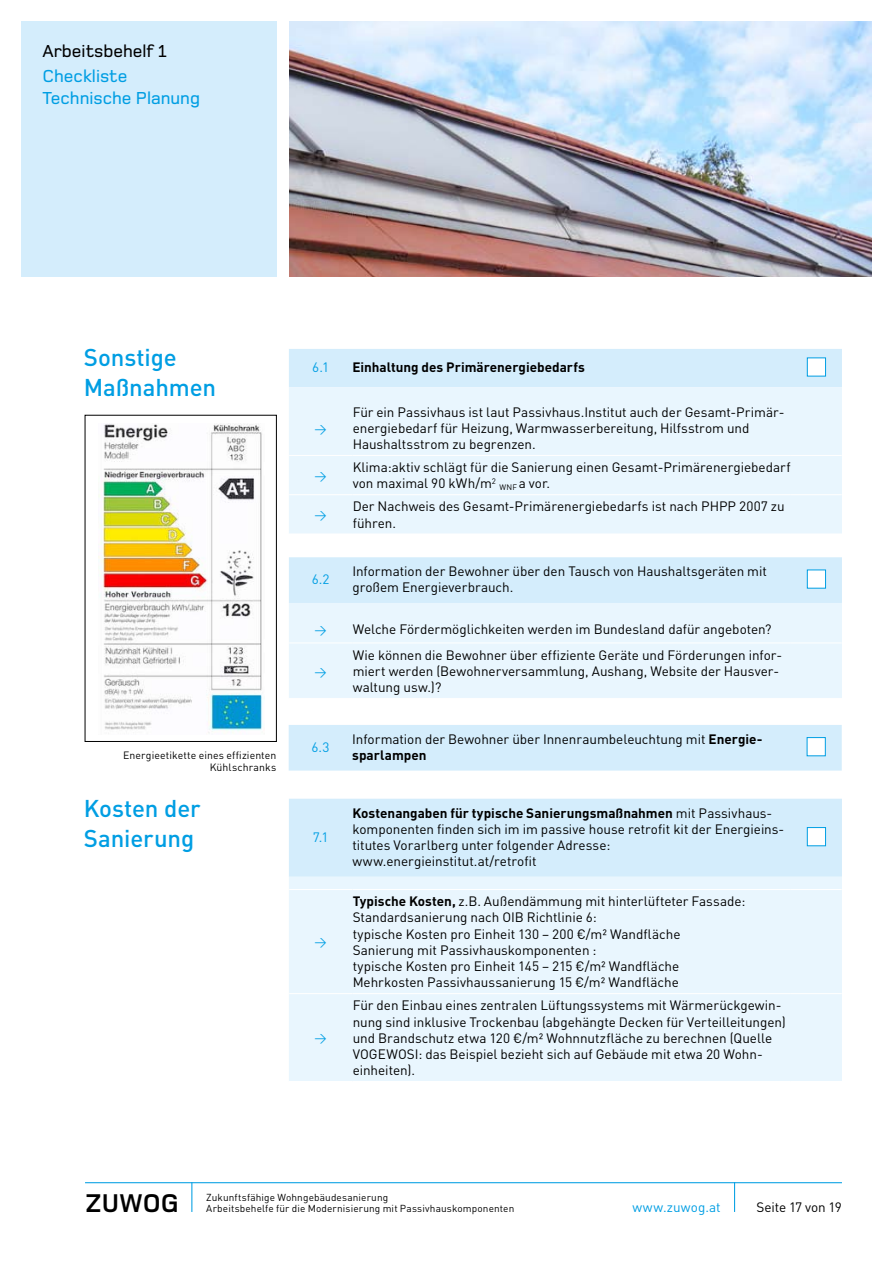
<style>
.page{position:relative;width:893px;height:1263px;background:#fff}
.page>*{position:absolute;margin:0;border:0;box-sizing:border-box;transform-origin:0 0}
.t1{font:700 26.55px "Foundry Monoline";color:#000}
.t2{font:500 24px/30px "DIN Pro";letter-spacing:-.005em;color:#009ee3}
.t3{font:500 18px/21.6px "Foundry Monoline";color:#009ee3}
.t4{font:500 18px "Foundry Monoline";color:#000}
.t5{font:13.5px/16.2px "DIN Pro";color:#000}
.t6{font:700 13.5px "DIN Pro";color:#000}
.t7{font:13.5px "DIN";letter-spacing:.01em;color:#009ee3}
.t8{font:13.5px "DIN Pro";color:#009ee3}
.t9{font:12px "DIN";color:#009ee3}
.t10{font:10.5px/12.3px "DIN Pro";letter-spacing:.01em;color:#000;text-align:right}
.t11{font:10.05px/11.6px "DIN";letter-spacing:.01em;color:#000}
.s1{font-family:"DIN";font-size:12px;color:#009ee3}
.s2{font-weight:700}
</style>
<div class="page">
<hr style="left:85px;top:1182px;width:757px;height:1px;background:#009ee3">
<hr style="left:734px;top:1182px;width:1px;height:30px;background:#009ee3">
<hr style="left:191px;top:1182px;width:1px;height:30px;background:#009ee3">
<div style="left:21px;top:21px;width:255px;height:255px;background:#d4edfc"></div>
<img style="left:289px;top:21px;width:583px;height:255px">
<div style="left:289px;top:799px;width:553px;height:78px;background:#d4edfc"></div>
<div style="left:289px;top:877px;width:553px;height:204px;background:#e9f6fe"></div>
<hr style="left:289px;top:889px;width:63px;height:1px;background:#fff">
<hr style="left:352px;top:889px;width:439px;height:1px;background:#fff">
<hr style="left:791px;top:889px;width:51px;height:1px;background:#fff">
<hr style="left:289px;top:993px;width:63px;height:1px;background:#fff">
<hr style="left:352px;top:993px;width:439px;height:1px;background:#fff">
<hr style="left:791px;top:993px;width:51px;height:1px;background:#fff">
<div style="left:807px;top:827px;width:19px;height:19px;background:#fff;border:1px solid #009ee3"></div>
<div style="left:289px;top:349px;width:553px;height:38px;background:#d4edfc"></div>
<div style="left:289px;top:387px;width:553px;height:146px;background:#e9f6fe"></div>
<hr style="left:289px;top:455px;width:63px;height:1px;background:#fff">
<hr style="left:352px;top:455px;width:439px;height:1px;background:#fff">
<hr style="left:791px;top:455px;width:51px;height:1px;background:#fff">
<hr style="left:289px;top:494px;width:63px;height:1px;background:#fff">
<hr style="left:352px;top:494px;width:439px;height:1px;background:#fff">
<hr style="left:791px;top:494px;width:51px;height:1px;background:#fff">
<div style="left:807px;top:357px;width:19px;height:20px;background:#fff;border:1px solid #009ee3"></div>
<div style="left:289px;top:557px;width:553px;height:46px;background:#d4edfc"></div>
<div style="left:289px;top:603px;width:553px;height:95px;background:#e9f6fe"></div>
<hr style="left:289px;top:642px;width:63px;height:1px;background:#fff">
<hr style="left:352px;top:642px;width:439px;height:1px;background:#fff">
<hr style="left:791px;top:642px;width:51px;height:1px;background:#fff">
<div style="left:807px;top:569px;width:19px;height:20px;background:#fff;border:1px solid #009ee3"></div>
<div style="left:289px;top:725px;width:553px;height:45px;background:#d4edfc"></div>
<div style="left:807px;top:737px;width:19px;height:19px;background:#fff;border:1px solid #009ee3"></div>
<img style="left:99px;top:424px;width:164px;height:309px">
<div style="left:85px;top:415px;width:192px;height:327px;border:1px solid #000"></div>
<h3 class="t4" style="left:43px;top:41px;width:126px">Arbeitsbehelf 1</h3>
<h3 class="t3" style="left:43px;top:66px;width:159px">Checkliste<br>Technische Planung</h3>
<h2 class="t2" style="left:84px;top:341px;width:134px">Sonstige<br>Maßnahmen</h2>
<p class="t10" style="left:123px;top:748px;width:155px">Energieetikette eines effizienten<br>Kühlschranks</p>
<h2 class="t2" style="left:84px;top:792px;width:119px">Kosten der<br>Sanierung</h2>
<p class="t8" style="left:312px;top:358px;width:18px">6.1</p>
<p class="t6" style="left:352px;top:358px;width:234px">Einhaltung des Primärenergiebedarfs</p>
<p class="t9" style="left:314px;top:421px;width:14px">&gt;</p>
<p class="t5" style="left:353px;top:403px;width:433px">Für ein Passivhaus ist laut Passivhaus.Institut auch der Gesamt-Primär&shy;energiebedarf für Heizung, Warmwasserbereitung, Hilfsstrom und<br>Haushaltsstrom zu begrenzen.</p>
<p class="t9" style="left:314px;top:468px;width:14px">&gt;</p>
<p class="t5" style="left:353px;top:459px;width:439px">Klima:aktiv schlägt für die Sanierung einen Gesamt-Primärenergiebedarf von maximal 90 kWh/m<sup>2</sup> <sub>WNF</sub> a vor.</p>
<p class="t9" style="left:314px;top:507px;width:14px">&gt;</p>
<p class="t5" style="left:353px;top:498px;width:433px">Der Nachweis des Gesamt-Primärenergiebedarfs ist nach PHPP 2007 zu führen.</p>
<p class="t8" style="left:312px;top:570px;width:19px">6.2</p>
<p class="t5" style="left:352px;top:563px;width:416px">Information der Bewohner über den Tausch von Haushaltsgeräten mit großem Energieverbrauch.</p>
<p class="t5" style="left:314px;top:621px;width:459px"><span class="s1">&gt;</span> Welche Fördermöglichkeiten werden im Bundesland dafür angeboten?</p>
<p class="t9" style="left:314px;top:664px;width:14px">&gt;</p>
<p class="t5" style="left:353px;top:646px;width:431px">Wie können die Bewohner über effiziente Geräte und Förderungen infor&shy;miert werden (Bewohnerversammlung, Aushang, Website der Hausver&shy;waltung usw.)?</p>
<p class="t8" style="left:311px;top:738px;width:19px">6.3</p>
<p class="t5" style="left:352px;top:730px;width:410px">Information der Bewohner über Innenraumbeleuchtung mit <span class="s2">Energie&shy;sparlampen</span></p>
<p class="t8" style="left:313px;top:828px;width:17px">7.1</p>
<p class="t9" style="left:314px;top:935px;width:14px">&gt;</p>
<p class="t9" style="left:314px;top:1030px;width:14px">&gt;</p>
<p class="t5" style="left:352px;top:804px;width:433px"><span class="s2">Kostenangaben für typische Sanierungsmaßnahmen</span> mit Passivhaus&shy;komponenten finden sich im im passive house retrofit kit der Energieins&shy;titutes Vorarlberg unter folgender Adresse: www.energieinstitut.at/retrofit</p>
<p class="t5" style="left:353px;top:893px;width:394px"><span class="s2">Typische Kosten,</span> z.B. Außendämmung mit hinterlüfteter Fassade:<br>Standardsanierung nach OIB Richtlinie 6:<br>typische Kosten pro Einheit 130 – 200 €/m² Wandfläche Sanierung mit Passivhauskomponenten :<br>typische Kosten pro Einheit 145 – 215 €/m² Wandfläche Mehrkosten Passivhaussanierung 15 €/m² Wandfläche</p>
<p class="t5" style="left:353px;top:997px;width:435px">Für den Einbau eines zentralen Lüftungssystems mit Wärmerückgewin&shy;nung sind inklusive Trockenbau (abgehängte Decken für Verteilleitungen) und Brandschutz etwa 120 €/m² Wohnnutzfläche zu berechnen (Quelle VOGEWOSI: das Beispiel bezieht sich auf Gebäude mit etwa 20 Wohn&shy;einheiten).</p>
<p class="t11" style="left:206px;top:1191px;width:310px">Zukunftsfähige Wohngebäudesanierung<br>Arbeitsbehelfe für die Modernisierung mit Passivhauskomponenten</p>
<p class="t7" style="left:632px;top:1199px;width:90px">www.zuwog.at</p>
<h1 class="t1" style="left:85px;top:1189px;width:95px">ZUWOG</h1>
<p class="t5" style="left:756px;top:1198px;width:87px">Seite 17 von 19</p>
</div>
